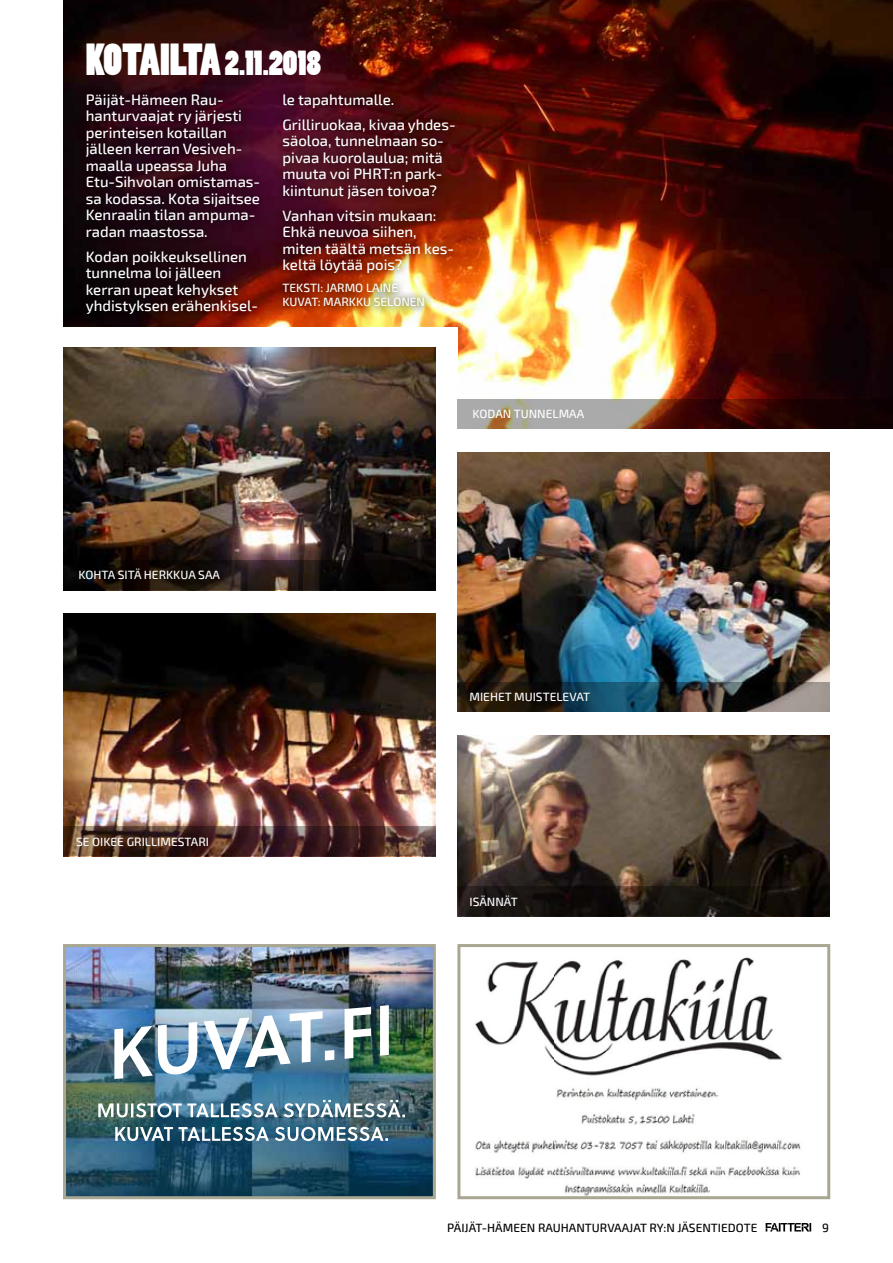
<style>
.page{position:relative;width:893px;height:1263px;background:#fff}
.page>*{position:absolute;margin:0;border:0;box-sizing:border-box;transform-origin:0 0}
.t1{font:42px "Poplar Std";color:#fff}
.t2{font:33px "Poplar Std";color:#fff}
.t3{font:500 15px/16.5px "Exo 2";color:#fff}
.t4{font:500 12px "Exo 2";color:#fff}
.t5{font:500 12px "Exo 2";color:#000}
</style>
<div class="page">
<svg style="left:766px;top:1223px;width:45px;height:8px"></svg>
<img style="left:63px;top:0;width:830px;height:399px">
<div style="left:0;top:327px;width:458px;height:287px;background:#fff"></div>
<img style="left:457px;top:453px;width:372px;height:229px">
<svg style="left:458px;top:399px;width:435px;height:29px;background:#674d47"></svg>
<img style="left:67px;top:948px;width:365px;height:247px">
<img style="left:98px;top:1005px;width:307px;height:136px">
<div style="left:63px;top:944px;width:373px;height:255px;border:3px solid #a9a791"></div>
<img style="left:475px;top:957px;width:326px;height:238px">
<div style="left:457px;top:944px;width:373px;height:255px;border:3px solid #a9a791"></div>
<img style="left:63px;top:348px;width:373px;height:242px">
<img style="left:64px;top:614px;width:372px;height:212px">
<img style="left:457px;top:735px;width:372px;height:151px">
<svg style="left:78px;top:86px;width:190px;height:237px;background:#290611"></svg>
<img style="left:275px;top:86px;width:188px;height:229px">
<svg style="left:64px;top:826px;width:372px;height:30px;background:#4c2f29"></svg>
<svg style="left:457px;top:886px;width:372px;height:30px;background:#17120e"></svg>
<svg style="left:457px;top:682px;width:372px;height:30px;background:#313a3c"></svg>
<svg style="left:64px;top:560px;width:372px;height:30px;background:#17100d"></svg>
<h1 class="t1" style="left:86px;top:36px;width:18px">KOTAILTA</h1>
<h2 class="t2" style="left:225px;top:45px;width:98px">2.11.2018</h2>
<p class="t3" style="left:86px;top:92px;width:176px">Päijät-Hämeen Rau&shy;hanturvaajat ry järjesti perinteisen kotaillan jälleen kerran Vesiveh&shy;maalla upeassa Juha<br>Etu-Sihvolan omistamas&shy;sa kodassa. Kota sijaitsee<br>Kenraalin tilan ampuma&shy;radan maastossa.</p>
<p class="t3" style="left:86px;top:249px;width:174px">Kodan poikkeuksellinen tunnelma loi jälleen kerran upeat kehykset yhdistyksen erähenkisel-</p>
<p class="t3" style="left:282px;top:87px;width:175px;line-height:25px">le tapahtumalle.<br>Grilliruokaa, kivaa yhdes-</p>
<p class="t3" style="left:282px;top:133px;width:163px;text-align:justify">säoloa, tunnelmaan so&shy;pivaa kuorolaulua; mitä muuta voi PHRT:n park&shy;kiintunut jäsen toivoa?</p>
<p class="t3" style="left:282px;top:208px;width:173px">Vanhan vitsin mukaan:<br>Ehkä neuvoa siihen, miten täältä metsän kes&shy;keltä löytää pois?</p>
<p class="t4" style="left:282px;top:281px;width:14px">Teksti</p>
<p class="t4" style="left:320px;top:281px;width:19px">: Jarmo</p>
<p class="t4" style="left:366px;top:281px;width:14px">Laine</p>
<p class="t4" style="left:282px;top:295px;width:16px">Kuvat</p>
<p class="t4" style="left:318px;top:295px;width:109px">: MARKKU SELONEN</p>
<p class="t4" style="left:472px;top:406px;width:16px">Kodan</p>
<p class="t4" style="left:514px;top:406px;width:9px">tunnelmaa</p>
<p class="t4" style="left:79px;top:568px;width:16px">Kohta</p>
<p class="t4" style="left:118px;top:568px;width:7px">sitä</p>
<p class="t4" style="left:144px;top:568px;width:9px">herkkua</p>
<p class="t4" style="left:198px;top:568px;width:9px">saa</p>
<p class="t4" style="left:76px;top:834px;width:24px">Se oikee</p>
<p class="t4" style="left:127px;top:834px;width:8px">grillimestari</p>
<p class="t4" style="left:469px;top:690px;width:18px">Miehet</p>
<p class="t4" style="left:514px;top:690px;width:8px">muistelevat</p>
<p class="t4" style="left:469px;top:894px;width:12px">Isännät</p>
<p class="t5" style="left:447px;top:1220px;width:312px">PÄIJÄT-HÄMEEN RAUHANTURVAAJAT RY:N JÄSENTIEDOTE</p>
<p class="t5" style="left:822px;top:1220px;width:8px">9</p>
</div>
